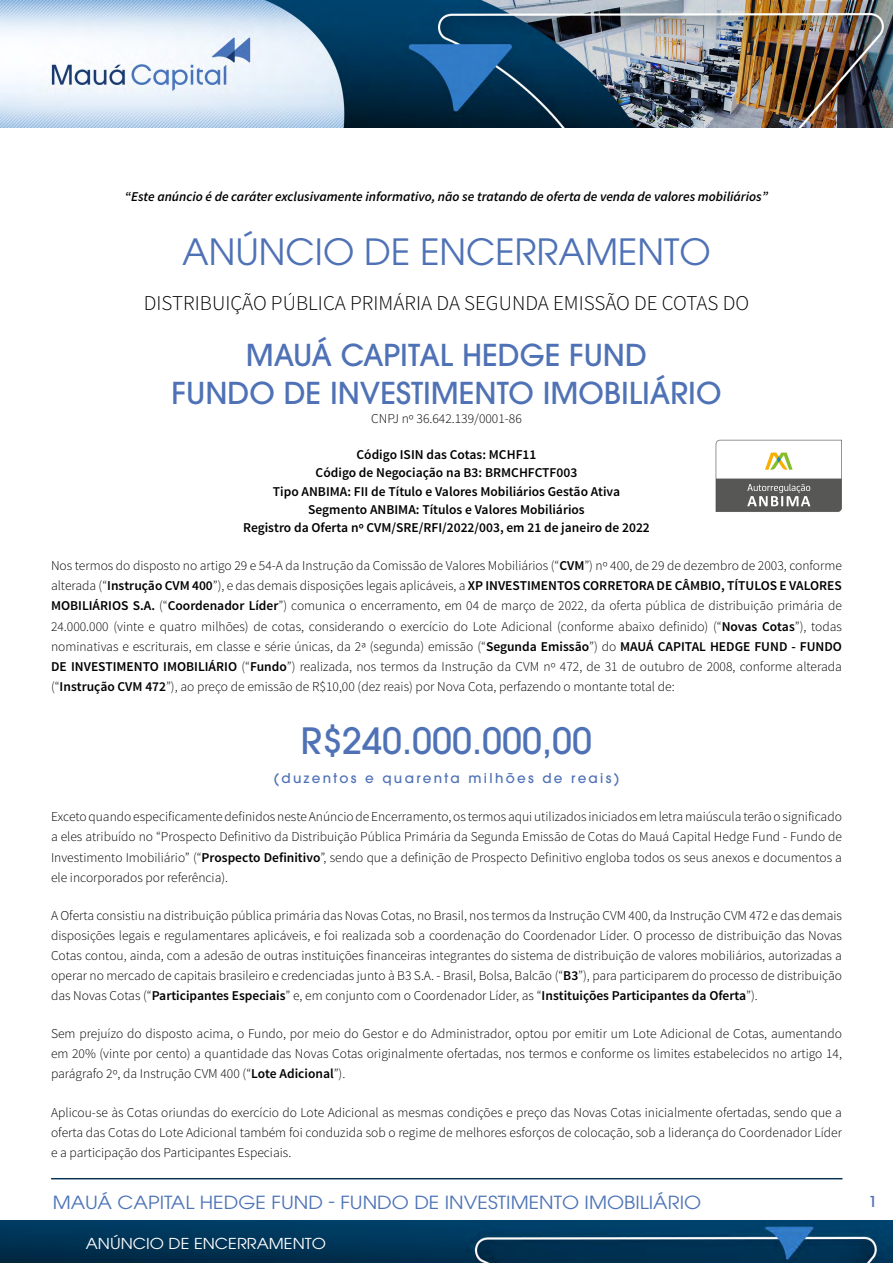
<style>
.page{position:relative;width:893px;height:1263px;background:#fff}
.page>*{position:absolute;margin:0;border:0;box-sizing:border-box;transform-origin:0 0}
.t1{font:36px "ITC Avant Garde Pro";color:#4f72b6}
.t2{font:500 36px "ITC Avant Garde Pro";color:#4f72b6}
.t3{font:500 30px/38.1px "ITC Avant Garde Pro";color:#4f72b6;text-align:center}
.t4{font:300 21px "Source Sans Pro";color:#000}
.t5{font:18px "ITC Avant Garde Pro";color:#4d74b7;scale:1.09 1}
.t6{font:15px "ITC Avant Garde Pro";color:#fff;scale:1.09 1}
.t7{font:500 15px "ITC Avant Garde Pro";color:#4f72b6;scale:1.09 1}
.t8{font:300 13.5px/20.1px "Source Sans Pro";color:#000;text-align:justify}
.t9{font:600 13.5px/18.3px "Source Sans Pro";color:#000;text-align:center}
.t10{font:italic 600 13.5px "Source Sans Pro";color:#000}
.t11{font:500 13.5px "ITC Avant Garde Pro";letter-spacing:.17em;color:#4f72b6}
.s1{font-weight:600}
</style>
<div class="page">
<img style="left:0;top:0;width:893px;height:127px">
<hr style="left:51px;top:1178px;width:791px;height:1px;background:#043154">
<img style="left:0;top:1220px;width:893px;height:43px">
<svg style="left:716px;top:440px;width:126px;height:72px"></svg>
<p class="t10" style="left:125px;top:189px;width:645px">“Este anúncio é de caráter exclusivamente informativo, não se tratando de oferta de venda de valores mobiliários”</p>
<h1 class="t1" style="left:182px;top:229px;width:530px">ANÚNCIO DE ENCERRAMENTO</h1>
<h3 class="t4" style="left:144px;top:290px;width:607px">DISTRIBUIÇÃO PÚBLICA PRIMÁRIA DA SEGUNDA EMISSÃO DE COTAS DO</h3>
<h2 class="t3" style="left:172px;top:336px;width:551px">MAUÁ CAPITAL HEDGE FUND<br>FUNDO DE INVESTIMENTO IMOBILIÁRIO</h2>
<p class="t8" style="left:371px;top:408px;width:152px">CNPJ nº 36.642.139/0001-86</p>
<p class="t9" style="left:243px;top:446px;width:408px">Código ISIN das Cotas: MCHF11<br>Código de Negociação na B3: BRMCHFCTF003<br>Tipo ANBIMA: FII de Título e Valores Mobiliários Gestão Ativa Segmento ANBIMA: Títulos e Valores Mobiliários<br>Registro da Oferta nº CVM/SRE/RFI/2022/003, em 21 de janeiro de 2022</p>
<p class="t8" style="left:51px;top:556px;width:792px">Nos termos do disposto no artigo 29 e 54-A da Instrução da Comissão de Valores Mobiliários (“<span class="s1">CVM</span>”) nº 400, de 29 de dezembro de 2003, conforme alterada (“<span class="s1">Instrução CVM 400</span>”), e das demais disposições legais aplicáveis, a <span class="s1">XP INVESTIMENTOS CORRETORA DE CÂMBIO, TÍTULOS E VALORES MOBILIÁRIOS S.A.</span> (“<span class="s1">Coordenador Líder</span>”) comunica o encerramento, em 04 de março de 2022, da oferta pública de distribuição primária de 24.000.000 (vinte e quatro milhões) de cotas, considerando o exercício do Lote Adicional (conforme abaixo definido) (“<span class="s1">Novas Cotas</span>”), todas nominativas e escriturais, em classe e série únicas, da 2ª (segunda) emissão (“<span class="s1">Segunda Emissão</span>”) do <span class="s1">MAUÁ CAPITAL HEDGE FUND - FUNDO DE INVESTIMENTO IMOBILIÁRIO</span> (“<span class="s1">Fundo</span>”) realizada, nos termos da Instrução da CVM nº 472, de 31 de outubro de 2008, conforme alterada (“<span class="s1">Instrução CVM 472</span>”), ao preço de emissão de R$10,00 (dez reais) por Nova Cota, perfazendo o montante total de:</p>
<h1 class="t2" style="left:301px;top:718px;width:293px">R$240.000.000,00</h1>
<p class="t11" style="left:274px;top:770px;width:347px">(duzentos e quarenta milhões de reais)</p>
<p class="t8" style="left:51px;top:807px;width:792px">Exceto quando especificamente definidos neste Anúncio de Encerramento, os termos aqui utilizados iniciados em letra maiúscula terão o significado a eles atribuído no “Prospecto Definitivo da Distribuição Pública Primária da Segunda Emissão de Cotas do Mauá Capital Hedge Fund - Fundo de Investimento Imobiliário” (“<span class="s1">Prospecto Definitivo</span>”, sendo que a definição de Prospecto Definitivo engloba todos os seus anexos e documentos a ele incorporados por referência).</p>
<p class="t8" style="left:51px;top:905px;width:792px">A Oferta consistiu na distribuição pública primária das Novas Cotas, no Brasil, nos termos da Instrução CVM 400, da Instrução CVM 472 e das demais disposições legais e regulamentares aplicáveis, e foi realizada sob a coordenação do Coordenador Líder. O processo de distribuição das Novas Cotas contou, ainda, com a adesão de outras instituições financeiras integrantes do sistema de distribuição de valores mobiliários, autorizadas a operar no mercado de capitais brasileiro e credenciadas junto à B3 S.A. - Brasil, Bolsa, Balcão (“<span class="s1">B3</span>”), para participarem do processo de distribuição das Novas Cotas (“<span class="s1">Participantes Especiais</span>” e, em conjunto com o Coordenador Líder, as “<span class="s1">Instituições Participantes da Oferta</span>”).</p>
<p class="t8" style="left:51px;top:1024px;width:792px">Sem prejuízo do disposto acima, o Fundo, por meio do Gestor e do Administrador, optou por emitir um Lote Adicional de Cotas, aumentando em 20% (vinte por cento) a quantidade das Novas Cotas originalmente ofertadas, nos termos e conforme os limites estabelecidos no artigo 14, parágrafo 2º, da Instrução CVM 400 (“<span class="s1">Lote Adicional</span>”).</p>
<p class="t8" style="left:51px;top:1102px;width:792px">Aplicou-se às Cotas oriundas do exercício do Lote Adicional as mesmas condições e preço das Novas Cotas inicialmente ofertadas, sendo que a oferta das Cotas do Lote Adicional também foi conduzida sob o regime de melhores esforços de colocação, sob a liderança do Coordenador Líder e a participação dos Participantes Especiais.</p>
<h3 class="t5" style="left:53px;top:1191px;width:596px">MAUÁ CAPITAL HEDGE FUND - FUNDO DE INVESTIMENTO IMOBILIÁRIO</h3>
<p class="t6" style="left:86px;top:1234px;width:222px">ANÚNCIO DE ENCERRAMENTO</p>
<p class="t7" style="left:868px;top:1192px;width:10px">1</p>
</div>
